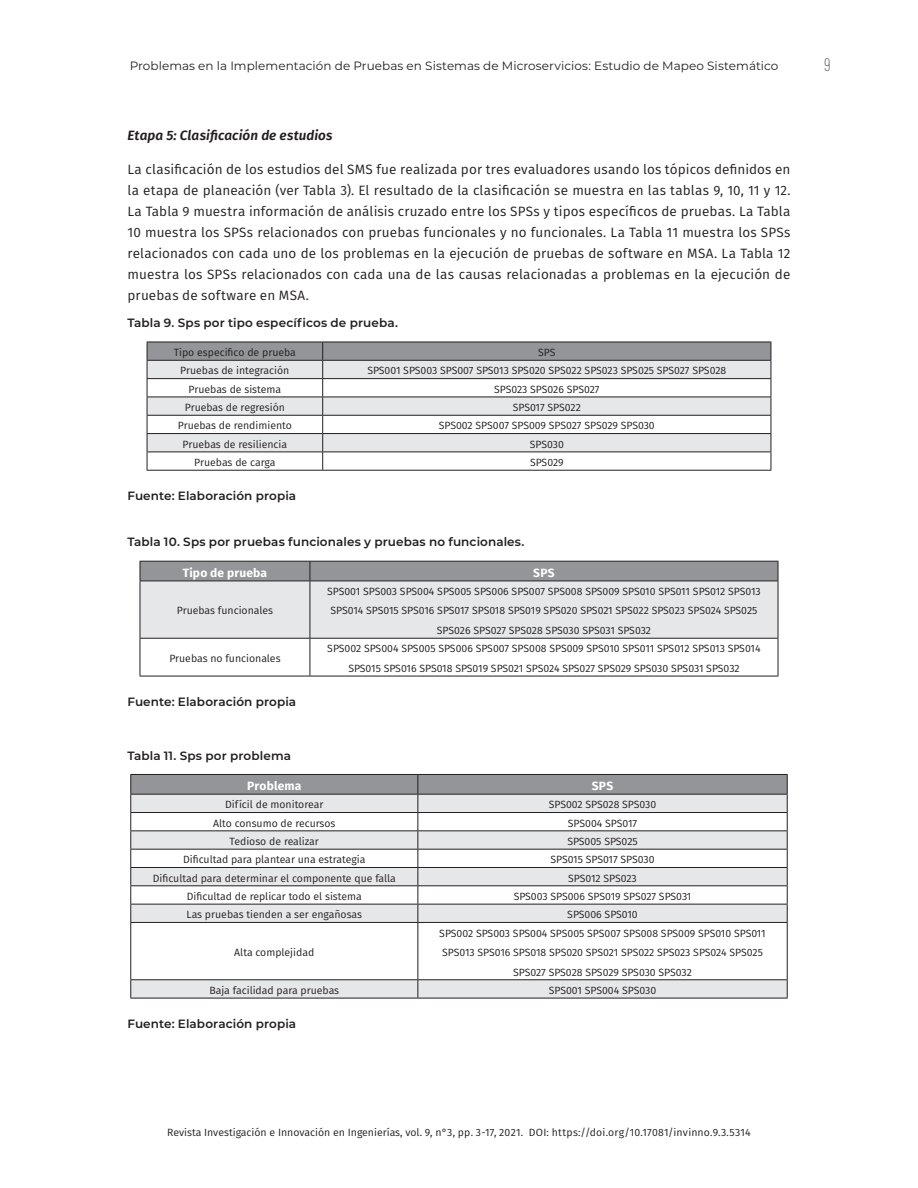
<style>
.page{position:relative;width:918px;height:1188px;background:#fff}
.page>*{position:absolute;margin:0;border:0;box-sizing:border-box;transform-origin:0 0}
.t1{font:300 18px "Canter";color:#231f20}
.BT_-_1st_Line{font:13.5px/21px "Fira Sans";letter-spacing:.005em;color:#231f20;text-align:justify}
.Title_3_Italic{font:italic 600 13.5px "Fira Sans";letter-spacing:.005em;color:#231f20}
.Images_-_Title{font:600 12px "Montserrat";letter-spacing:.01em;color:#231f20}
.t2{font:12px "Montserrat";letter-spacing:.005em;color:#231f20}
.Table_-_Header{font:700 12px "Fira Sans";letter-spacing:.015em;color:#fff}
.Table_-_Body_Text{font:10.5px/19.5px "Fira Sans";color:#231f20;text-align:center}
</style>
<div class="page">
<hr style="left:147px;top:470px;width:176px;height:1px;background:#231f20">
<hr style="left:323px;top:470px;width:448px;height:1px;background:#231f20">
<svg style="left:147px;top:342px;width:625px;height:128px"></svg>
<hr style="left:140px;top:638px;width:170px;height:1px;background:#231f20">
<hr style="left:310px;top:638px;width:468px;height:1px;background:#231f20">
<hr style="left:140px;top:676px;width:170px;height:1px;background:#231f20">
<hr style="left:310px;top:676px;width:468px;height:1px;background:#231f20">
<hr style="left:140px;top:639px;width:1px;height:37px;background:#231f20">
<svg style="left:140px;top:561px;width:639px;height:77px;background:#cccdcf"></svg>
<hr style="left:310px;top:581px;width:1px;height:57px;background:#231f20">
<hr style="left:778px;top:581px;width:1px;height:57px;background:#231f20">
<hr style="left:310px;top:639px;width:1px;height:37px;background:#231f20">
<hr style="left:778px;top:639px;width:1px;height:37px;background:#231f20">
<svg style="left:131px;top:923px;width:656px;height:75px"></svg>
<hr style="left:130px;top:922px;width:288px;height:1px;background:#231f20">
<hr style="left:418px;top:922px;width:370px;height:1px;background:#231f20">
<hr style="left:130px;top:979px;width:288px;height:1px;background:#231f20">
<hr style="left:418px;top:979px;width:370px;height:1px;background:#231f20">
<hr style="left:130px;top:998px;width:288px;height:1px;background:#231f20">
<hr style="left:418px;top:998px;width:370px;height:1px;background:#231f20">
<hr style="left:130px;top:923px;width:1px;height:56px;background:#231f20">
<svg style="left:130px;top:980px;width:1px;height:18px"></svg>
<svg style="left:130px;top:774px;width:658px;height:148px"></svg>
<hr style="left:417px;top:923px;width:1px;height:56px;background:#231f20">
<hr style="left:787px;top:923px;width:1px;height:56px;background:#231f20">
<svg style="left:417px;top:980px;width:1px;height:18px"></svg>
<svg style="left:787px;top:980px;width:1px;height:18px"></svg>
<p class="t2" style="left:130px;top:57px;width:650px">Problemas en la Implementación de Pruebas en Sistemas de Microservicios: Estudio de Mapeo Sistemático</p>
<h1 class="t1" style="left:824px;top:56px;width:7px">9</h1>
<p class="Title_3_Italic" style="left:128px;top:124px;width:207px">Etapa 5: Clasificación de estudios</p>
<p class="BT_-_1st_Line" style="left:128px;top:158px;width:664px">La clasificación de los estudios del SMS fue realizada por tres evaluadores usando los tópicos definidos en la etapa de planeación (ver Tabla 3). El resultado de la clasificación se muestra en las tablas 9, 10, 11 y 12.<br>La Tabla 9 muestra información de análisis cruzado entre los SPSs y tipos específicos de pruebas. La Tabla 10 muestra los SPSs relacionados con pruebas funcionales y no funcionales. La Tabla 11 muestra los SPSs relacionados con cada uno de los problemas en la ejecución de pruebas de software en MSA. La Tabla 12 muestra los SPSs relacionados con cada una de las causas relacionadas a problemas en la ejecución de pruebas de software en MSA.</p>
<p class="Images_-_Title" style="left:128px;top:314px;width:272px">Tabla 9. Sps por tipo específicos de prueba.</p>
<p class="Table_-_Body_Text" style="left:174px;top:342px;width:124px">Tipo especifico de prueba</p>
<p class="Table_-_Body_Text" style="left:538px;top:342px;width:19px">SPS</p>
<p class="Table_-_Body_Text" style="left:180px;top:361px;width:111px">Pruebas de integración</p>
<p class="Table_-_Body_Text" style="left:367px;top:361px;width:360px">SPS001 SPS003 SPS007 SPS013 SPS020 SPS022 SPS023 SPS025 SPS027 SPS028</p>
<p class="Table_-_Body_Text" style="left:189px;top:379px;width:94px">Pruebas de sistema</p>
<p class="Table_-_Body_Text" style="left:494px;top:379px;width:107px">SPS023 SPS026 SPS027</p>
<p class="Table_-_Body_Text" style="left:185px;top:397px;width:102px">Pruebas de regresión</p>
<p class="Table_-_Body_Text" style="left:513px;top:397px;width:70px">SPS017 SPS022</p>
<p class="Table_-_Body_Text" style="left:178px;top:416px;width:116px">Pruebas de rendimiento</p>
<p class="Table_-_Body_Text" style="left:439px;top:416px;width:218px">SPS002 SPS007 SPS009 SPS027 SPS029 SPS030</p>
<p class="Table_-_Body_Text" style="left:183px;top:434px;width:106px">Pruebas de resiliencia</p>
<p class="Table_-_Body_Text" style="left:530px;top:434px;width:36px">SPS030</p>
<p class="Table_-_Body_Text" style="left:194px;top:452px;width:83px">Pruebas de carga</p>
<p class="Table_-_Body_Text" style="left:530px;top:452px;width:35px">SPS029</p>
<p class="Images_-_Title" style="left:128px;top:487px;width:170px">Fuente: Elaboración propia</p>
<p class="Images_-_Title" style="left:128px;top:534px;width:398px">Tabla 10. Sps por pruebas funcionales y pruebas no funcionales.</p>
<p class="Table_-_Header" style="left:183px;top:562px;width:86px">Tipo de prueba</p>
<p class="Table_-_Header" style="left:533px;top:562px;width:23px">SPS</p>
<p class="Table_-_Body_Text" style="left:177px;top:601px;width:98px">Pruebas funcionales</p>
<p class="Table_-_Body_Text" style="left:327px;top:581px;width:435px">SPS001 SPS003 SPS004 SPS005 SPS006 SPS007 SPS008 SPS009 SPS010 SPS011 SPS012 SPS013<br>SPS014 SPS015 SPS016 SPS017 SPS018 SPS019 SPS020 SPS021 SPS022 SPS023 SPS024 SPS025<br>SPS026 SPS027 SPS028 SPS030 SPS031 SPS032</p>
<p class="Table_-_Body_Text" style="left:169px;top:648px;width:113px">Pruebas no funcionales</p>
<p class="Table_-_Body_Text" style="left:327px;top:639px;width:435px">SPS002 SPS004 SPS005 SPS006 SPS007 SPS008 SPS009 SPS010 SPS011 SPS012 SPS013 SPS014<br>SPS015 SPS016 SPS018 SPS019 SPS021 SPS024 SPS027 SPS029 SPS030 SPS031 SPS032</p>
<p class="Images_-_Title" style="left:128px;top:693px;width:170px">Fuente: Elaboración propia</p>
<p class="Images_-_Title" style="left:128px;top:747px;width:165px">Tabla 11. Sps por problema</p>
<p class="Table_-_Header" style="left:247px;top:776px;width:56px">Problema</p>
<p class="Table_-_Header" style="left:592px;top:776px;width:23px">SPS</p>
<p class="Table_-_Body_Text" style="left:225px;top:795px;width:100px">Difícil de monitorear</p>
<p class="Table_-_Body_Text" style="left:549px;top:795px;width:109px">SPS002 SPS028 SPS030</p>
<p class="Table_-_Body_Text" style="left:213px;top:813px;width:124px">Alto consumo de recursos</p>
<p class="Table_-_Body_Text" style="left:568px;top:813px;width:71px">SPS004 SPS017</p>
<p class="Table_-_Body_Text" style="left:230px;top:831px;width:91px">Tedioso de realizar</p>
<p class="Table_-_Body_Text" style="left:567px;top:831px;width:72px">SPS005 SPS025</p>
<p class="Table_-_Body_Text" style="left:183px;top:850px;width:184px">Dificultad para plantear una estrategia</p>
<p class="Table_-_Body_Text" style="left:550px;top:850px;width:106px">SPS015 SPS017 SPS030</p>
<p class="Table_-_Body_Text" style="left:153px;top:868px;width:245px">Dificultad para determinar el componente que falla</p>
<p class="Table_-_Body_Text" style="left:568px;top:868px;width:70px">SPS012 SPS023</p>
<p class="Table_-_Body_Text" style="left:187px;top:886px;width:177px">Dificultad de replicar todo el sistema</p>
<p class="Table_-_Body_Text" style="left:514px;top:886px;width:179px">SPS003 SPS006 SPS019 SPS027 SPS031</p>
<p class="Table_-_Body_Text" style="left:187px;top:905px;width:177px">Las pruebas tienden a ser engañosas</p>
<p class="Table_-_Body_Text" style="left:567px;top:905px;width:72px">SPS006 SPS010</p>
<p class="Table_-_Body_Text" style="left:234px;top:942px;width:82px">Alta complejidad</p>
<p class="Table_-_Body_Text" style="left:439px;top:923px;width:328px">SPS002 SPS003 SPS004 SPS005 SPS007 SPS008 SPS009 SPS010 SPS011<br>SPS013 SPS016 SPS018 SPS020 SPS021 SPS022 SPS023 SPS024 SPS025<br>SPS027 SPS028 SPS029 SPS030 SPS032</p>
<p class="Table_-_Body_Text" style="left:209px;top:980px;width:131px">Baja facilidad para pruebas</p>
<p class="Table_-_Body_Text" style="left:549px;top:980px;width:109px">SPS001 SPS004 SPS030</p>
<p class="Images_-_Title" style="left:128px;top:1015px;width:170px">Fuente: Elaboración propia</p>
<p class="Table_-_Body_Text" style="left:167px;top:1122px;width:585px">Revista Investigación e Innovación en Ingenierías, vol. 9, n°3, pp. 3-17, 2021. DOI: https://doi.org/10.17081/invinno.9.3.5314</p>
</div>
